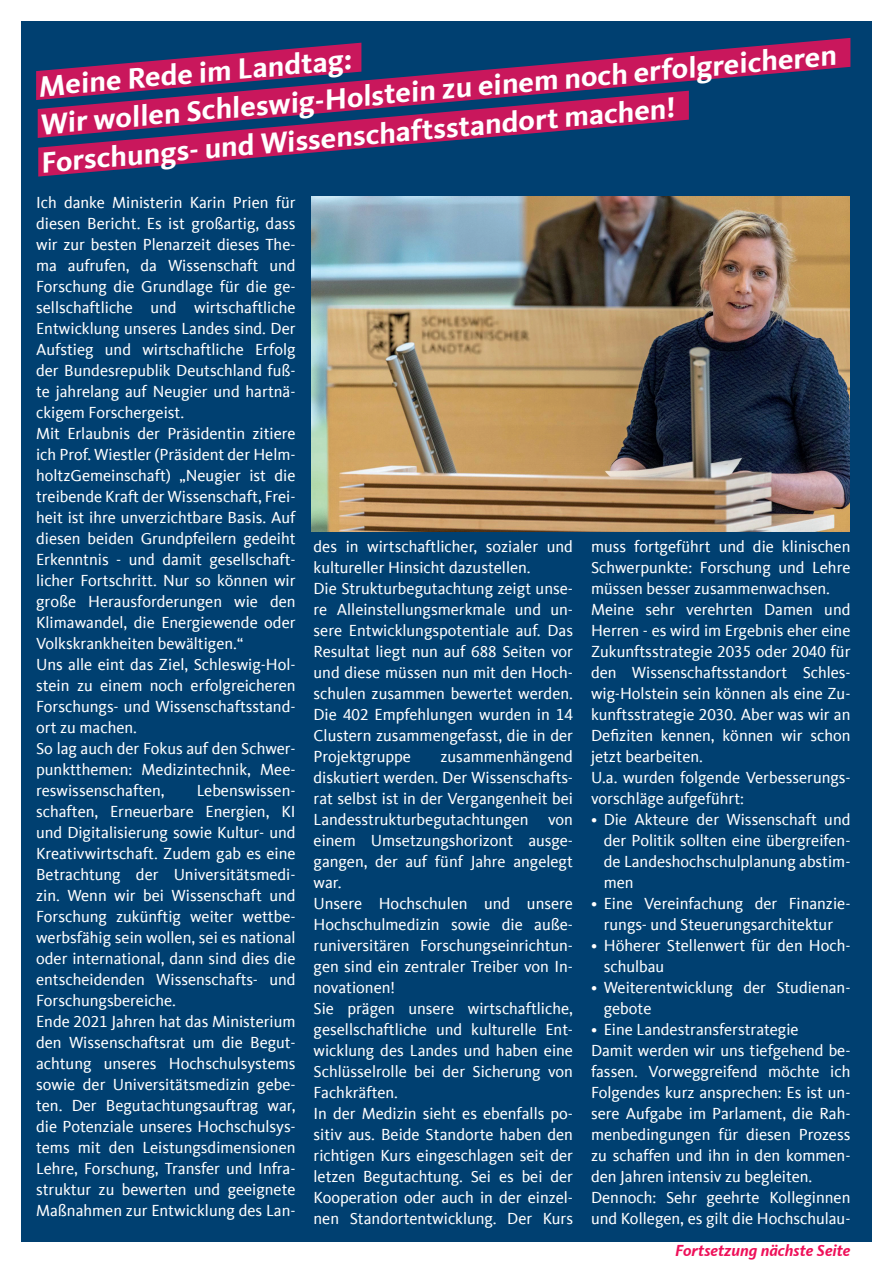
<style>
.page{position:relative;width:893px;height:1263px;background:#fff}
.page>*{position:absolute;margin:0;border:0;box-sizing:border-box;transform-origin:0 0}
.t1{font:700 30px/38.2px "CDU Kievit Tab";color:#fff}
.t2{font:16.5px/21px "CDU Kievit Tab";color:#fff}
.t3{font:italic 700 16.5px "CDU Kievit Tab";color:#ee1059}
</style>
<div class="page">
<div style="left:21px;top:21px;width:851px;height:1221px;background:#004071"></div>
<img style="left:312px;top:196px;width:537px;height:335px">
<svg style="left:38px;top:38px;width:812px;height:53px"></svg>
<svg style="left:38px;top:91px;width:651px;height:86px;fill:#c9175c"></svg>
<h1 class="t1" style="left:32px;top:68px;width:803px;rotate:-5deg">Meine Rede im Landtag:<br>Wir wollen Schleswig-Holstein zu einem noch erfolgreicheren<br>Forschungs- und Wissenschaftsstandort machen!</h1>
<p class="t2" style="left:36px;top:192px;width:261px">Ich danke Ministerin Karin Prien für diesen Bericht. Es ist großartig, dass wir zur besten Plenarzeit dieses The&shy;ma aufrufen, da Wissenschaft und Forschung die Grundlage für die ge&shy;sellschaftliche und wirtschaftliche Entwicklung unseres Landes sind. Der Aufstieg und wirtschaftliche Erfolg der Bundesrepublik Deutschland fuß&shy;te jahrelang auf Neugier und hartnä&shy;ckigem Forschergeist.<br>Mit Erlaubnis der Präsidentin zitiere ich Prof. Wiestler (Präsident der Helm&shy;holtzGemeinschaft) „Neugier ist die treibende Kraft der Wissenschaft, Frei&shy;heit ist ihre unverzichtbare Basis. Auf diesen beiden Grundpfeilern gedeiht Erkenntnis - und damit gesellschaft&shy;licher Fortschritt. Nur so können wir große Herausforderungen wie den Klimawandel, die Energiewende oder Volkskrankheiten bewältigen.“<br>Uns alle eint das Ziel, Schleswig-Hol&shy;stein zu einem noch erfolgreicheren Forschungs- und Wissenschaftsstand&shy;ort zu machen.<br>So lag auch der Fokus auf den Schwer&shy;punktthemen: Medizintechnik, Mee&shy;reswissenschaften,</p>
<p class="t2" style="left:36px;top:780px;width:261px;text-indent:161px">Lebenswissen&shy;schaften, Erneuerbare Energien, KI und Digitalisierung sowie Kultur- und Kreativwirtschaft. Zudem gab es eine Betrachtung der Universitätsmedi&shy;zin. Wenn wir bei Wissenschaft und Forschung zukünftig weiter wettbe&shy;werbsfähig sein wollen, sei es national oder international, dann sind dies die entscheidenden Wissenschafts- und Forschungsbereiche.<br>Ende 2021 Jahren hat das Ministerium den Wissenschaftsrat um die Begut&shy;achtung unseres Hochschulsystems sowie der Universitätsmedizin gebe&shy;ten. Der Begutachtungsauftrag war, die Potenziale unseres Hochschulsys&shy;tems mit den Leistungsdimensionen Lehre, Forschung, Transfer und Infra&shy;struktur zu bewerten und geeignete Maßnahmen zur Entwicklung des Lan-</p>
<p class="t2" style="left:314px;top:536px;width:261px">des in wirtschaftlicher, sozialer und kultureller Hinsicht dazustellen.<br>Die Strukturbegutachtung zeigt unse&shy;re Alleinstellungsmerkmale und un&shy;sere Entwicklungspotentiale auf. Das Resultat liegt nun auf 688 Seiten vor und diese müssen nun mit den Hoch&shy;schulen zusammen bewertet werden.<br>Die 402 Empfehlungen wurden in 14<br>Clustern zusammengefasst, die in der Projektgruppe</p>
<p class="t2" style="left:314px;top:746px;width:261px;text-indent:127px">zusammenhängend diskutiert werden. Der Wissenschafts&shy;rat selbst ist in der Vergangenheit bei<br>Landesstrukturbegutachtungen von einem Umsetzungshorizont ausge&shy;gangen, der auf fünf Jahre angelegt war.<br>Unsere Hochschulen und unsere<br>Hochschulmedizin sowie die auße&shy;runiversitären Forschungseinrichtun&shy;gen sind ein zentraler Treiber von In&shy;novationen!<br>Sie prägen unsere wirtschaftliche, gesellschaftliche und kulturelle Ent&shy;wicklung des Landes und haben eine<br>Schlüsselrolle bei der Sicherung von<br>Fachkräften.<br>In der Medizin sieht es ebenfalls po&shy;sitiv aus. Beide Standorte haben den richtigen Kurs eingeschlagen seit der letzen Begutachtung. Sei es bei der<br>Kooperation oder auch in der einzel&shy;nen Standortentwicklung. Der Kurs</p>
<p class="t2" style="left:591px;top:536px;width:261px">muss fortgeführt und die klinischen Schwerpunkte: Forschung und Lehre müssen besser zusammenwachsen.<br>Meine sehr verehrten Damen und Herren - es wird im Ergebnis eher eine Zukunftsstrategie 2035 oder 2040 für den Wissenschaftsstandort Schles&shy;wig-Holstein sein können als eine Zu&shy;kunftsstrategie 2030. Aber was wir an Defiziten kennen, können wir schon jetzt bearbeiten.<br>U.a. wurden folgende Verbesserungs&shy;vorschläge aufgeführt:</p>
<p class="t2" style="left:604px;top:809px;width:248px;text-align:justify;text-indent:-13px">• Die Akteure der Wissenschaft und der Politik sollten eine übergreifen&shy;de Landeshochschulplanung abstim&shy;men</p>
<p class="t2" style="left:591px;top:893px;width:261px;text-align:center">• Eine Vereinfachung der Finanzie&shy;rungs- und Steuerungsarchitektur</p>
<p class="t2" style="left:604px;top:935px;width:248px;text-indent:-13px">• Höherer Stellenwert für den Hoch&shy;schulbau</p>
<p class="t2" style="left:604px;top:977px;width:248px;text-indent:-13px">• Weiterentwicklung der Studienan&shy;gebote</p>
<p class="t2" style="left:591px;top:1019px;width:261px">• Eine Landestransferstrategie<br>Damit werden wir uns tiefgehend be&shy;fassen. Vorweggreifend möchte ich Folgendes kurz ansprechen: Es ist un&shy;sere Aufgabe im Parlament, die Rah&shy;menbedingungen für diesen Prozess zu schaffen und ihn in den kommen&shy;den Jahren intensiv zu begleiten.<br>Dennoch: Sehr geehrte Kolleginnen und Kollegen, es gilt die Hochschulau-</p>
<p class="t3" style="left:675px;top:1241px;width:177px">Fortsetzung nächste Seite</p>
</div>
